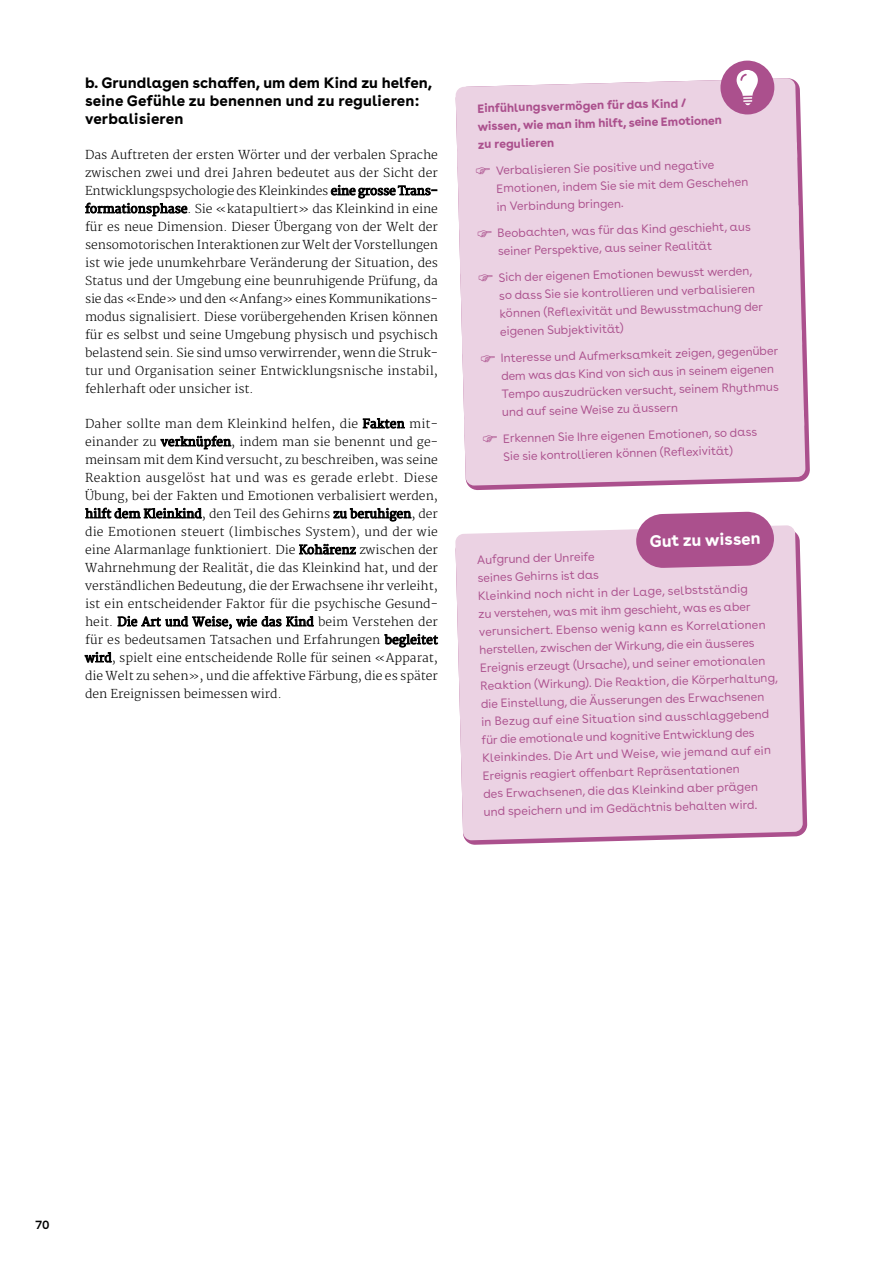
<style>
.page{position:relative;width:893px;height:1263px;background:#fff}
.page>*{position:absolute;margin:0;border:0;box-sizing:border-box;transform-origin:0 0}
.t1{font:700 16.5px "Buenos Aires";color:#fff}
.t2{font:700 15px/18px "Buenos Aires";letter-spacing:.01em;color:#000}
.t3{font:300 12px/18px "Merriweather";color:#000;text-align:justify}
.t4{font:12px/18px "Buenos Aires";color:#ab508d}
.t5{font:700 12px/18.3px "Buenos Aires";color:#ab508d}
.t6{font:600 12px "Buenos Aires";color:#000}
.s1{font-weight:400}
</style>
<div class="page">
<svg style="left:468px;top:287px;width:342px;height:203px"></svg>
<div style="left:720px;top:60px;width:55px;height:55px;background:#ab508d;border-radius:50%"></div>
<svg style="left:465px;top:667px;width:342px;height:178px"></svg>
<div style="left:455px;top:525px;width:348px;height:315px;background:#ebd2e3"></div>
<svg style="left:636px;top:511px;width:138px;height:57px;background:#b5649a"></svg>
<svg style="left:455px;top:70px;width:350px;height:416px;background:#ead0e2"></svg>
<p class="t2" style="left:85px;top:72px;width:349px">b. Grundlagen schaffen, um dem Kind zu helfen, seine Gefühle zu benennen und zu regulieren: verbalisieren</p>
<p class="t3" style="left:85px;top:146px;width:354px">Das Auftreten der ersten Wörter und der verbalen Sprache zwischen zwei und drei Jahren bedeutet aus der Sicht der Entwicklungspsychologie des Kleinkindes <span class="s1">eine grosse Trans&shy;formationsphase</span>. Sie «katapultiert» das Kleinkind in eine für es neue Dimension. Dieser Übergang von der Welt der sensomotorischen Interaktionen zur Welt der Vorstellungen ist wie jede unumkehrbare Veränderung der Situation, des Status und der Umgebung eine beunruhigende Prüfung, da sie das «Ende» und den «Anfang» eines Kommunikations&shy;modus signalisiert. Diese vorübergehenden Krisen können für es selbst und seine Umgebung physisch und psychisch belastend sein. Sie sind umso verwirrender, wenn die Struk&shy;tur und Organisation seiner Entwicklungsnische instabil, fehlerhaft oder unsicher ist.</p>
<p class="t3" style="left:85px;top:415px;width:354px">Daher sollte man dem Kleinkind helfen, die <span class="s1">Fakten</span> mit&shy;einander zu <span class="s1">verknüpfen</span>, indem man sie benennt und ge&shy;meinsam mit dem Kind versucht, zu beschreiben, was seine Reaktion ausgelöst hat und was es gerade erlebt. Diese Übung, bei der Fakten und Emotionen verbalisiert werden, <span class="s1">hilft dem Kleinkind</span>, den Teil des Gehirns <span class="s1">zu beruhigen</span>, der die Emotionen steuert (limbisches System), und der wie eine Alarmanlage funktioniert. Die <span class="s1">Kohärenz</span> zwischen der Wahrnehmung der Realität, die das Kleinkind hat, und der verständlichen Bedeutung, die der Erwachsene ihr verleiht, ist ein entscheidender Faktor für die psychische Gesund&shy;heit. <span class="s1">Die Art und Weise, wie das Kind</span> beim Verstehen der für es bedeutsamen Tatsachen und Erfahrungen <span class="s1">begleitet wird</span>, spielt eine entscheidende Rolle für seinen «Apparat, die Welt zu sehen», und die affektive Färbung, die es später den Ereignissen beimessen wird.</p>
<p class="t5" style="left:477px;top:97px;width:246px;rotate:-1deg">Einfühlungsvermögen für das Kind / wissen, wie man ihm hilft, seine Emotionen zu regulieren</p>
<p class="t4" style="left:496px;top:159px;width:254px;rotate:-1deg">Verbalisieren Sie positive und negative<br>Emotionen, indem Sie sie mit dem Geschehen in Verbindung bringen.</p>
<p class="t4" style="left:497px;top:222px;width:255px;rotate:-1deg">Beobachten, was für das Kind geschieht, aus seiner Perspektive, aus seiner Realität</p>
<p class="t4" style="left:498px;top:266px;width:265px;rotate:-1deg">Sich der eigenen Emotionen bewusst werden, so dass Sie sie kontrollieren und verbalisieren können (Reflexivität und Bewusstmachung der eigenen Subjektivität)</p>
<p class="t4" style="left:501px;top:347px;width:279px;rotate:-1deg">Interesse und Aufmerksamkeit zeigen, gegenüber dem was das Kind von sich aus in seinem eigenen Tempo auszudrücken versucht, seinem Rhythmus und auf seine Weise zu äussern</p>
<p class="t4" style="left:503px;top:427px;width:256px;rotate:-1deg">Erkennen Sie Ihre eigenen Emotionen, so dass<br>Sie sie kontrollieren können (Reflexivität)</p>
<h1 class="t1" style="left:649px;top:527px;width:112px;rotate:-1deg">Gut zu wissen</h1>
<p class="t4" style="left:477px;top:549px;width:300px;rotate:-1deg">Aufgrund der Unreife<br>seines Gehirns ist das<br>Kleinkind noch nicht in der Lage, selbstständig<br>zu verstehen, was mit ihm geschieht, was es aber verunsichert. Ebenso wenig kann es Korrelationen herstellen, zwischen der Wirkung, die ein äusseres Ereignis erzeugt (Ursache), und seiner emotionalen Reaktion (Wirkung). Die Reaktion, die Körperhaltung, die Einstellung, die Äusserungen des Erwachsenen<br>in Bezug auf eine Situation sind ausschlaggebend für die emotionale und kognitive Entwicklung des Kleinkindes. Die Art und Weise, wie jemand auf ein Ereignis reagiert off enbart Repräsentationen<br>des Erwachsenen, die das Kleinkind aber prägen und speichern und im Gedächtnis behalten wird.</p>
<p class="t6" style="left:36px;top:1214px;width:15px">70</p>
</div>
